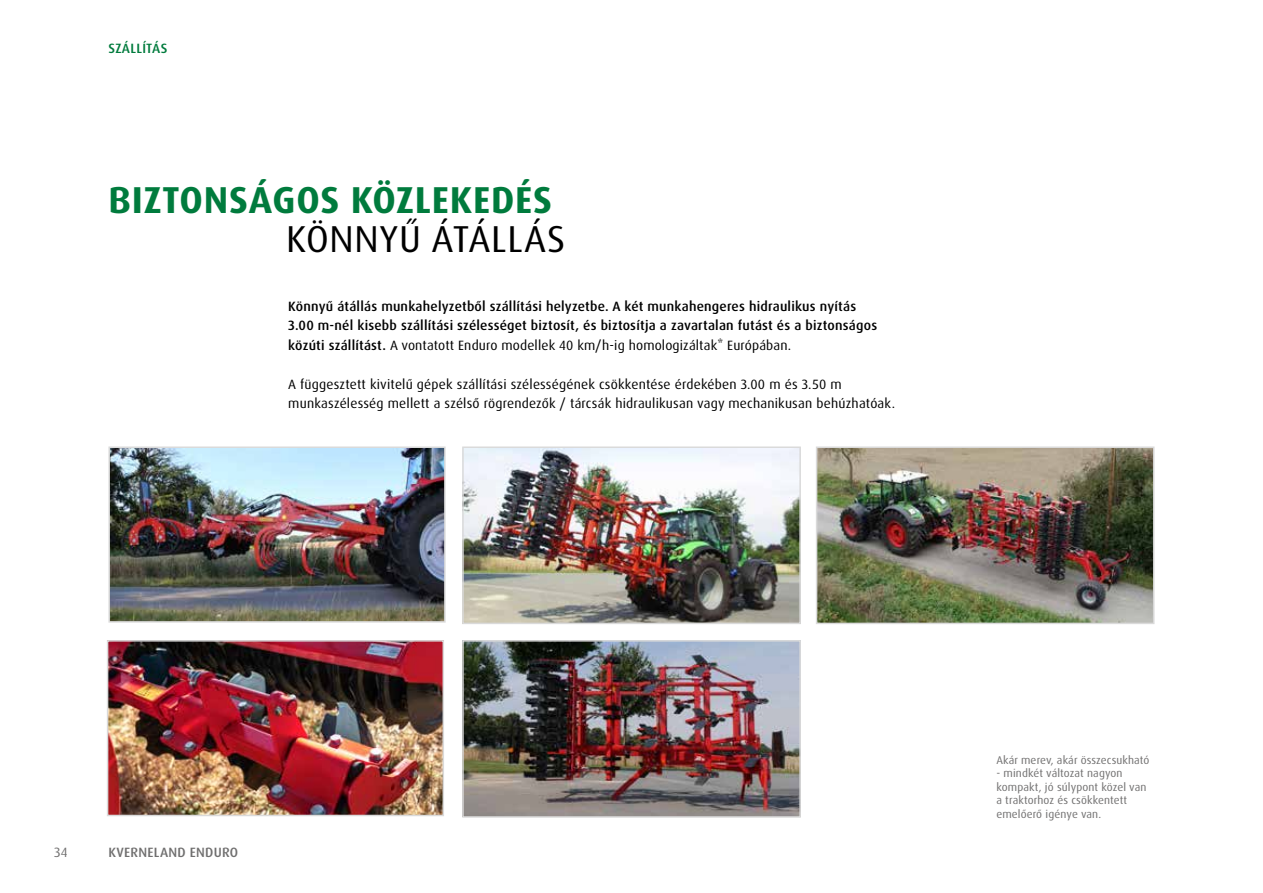
<style>
.page{position:relative;width:1263px;height:893px;background:#fff}
.page>*{position:absolute;margin:0;border:0;box-sizing:border-box;transform-origin:0 0}
.t1{font:700 37.5px "Dax Pro";letter-spacing:.02em;color:#007b3d}
.t2{font:37.5px "Dax Pro";letter-spacing:.02em;color:#000}
.t3{font:500 13.5px/19.5px "Dax Pro";letter-spacing:.015em;color:#000}
.t4{font:13.5px/19.5px "Dax Pro";letter-spacing:.015em;color:#000}
.t5{font:500 13.5px "Dax Pro";letter-spacing:.02em;color:#706f6f}
.t6{font:500 13.5px "Dax Pro";letter-spacing:.02em;color:#007b3d}
.t7{font:13.5px "Dax Pro";color:#706f6f}
.t8{font:11.25px/13.5px "Dax Pro";letter-spacing:.01em;color:#706f6f}
.s1{font-weight:400}
</style>
<div class="page">
<img style="left:465px;top:643px;width:333px;height:172px">
<div style="left:462px;top:640px;width:339px;height:178px;border:2px solid #dadada"></div>
<img style="left:465px;top:449px;width:333px;height:172px">
<div style="left:462px;top:446px;width:339px;height:178px;border:2px solid #dadada"></div>
<img style="left:110px;top:643px;width:331px;height:170px">
<div style="left:107px;top:640px;width:337px;height:176px;border:2px solid #dadada"></div>
<img style="left:111px;top:449px;width:332px;height:171px">
<div style="left:108px;top:446px;width:338px;height:177px;border:2px solid #dadada"></div>
<img style="left:819px;top:449px;width:332px;height:172px">
<div style="left:816px;top:446px;width:338px;height:178px;border:2px solid #dadada"></div>
<p class="t6" style="left:108px;top:40px;width:60px">SZÁLLÍTÁS</p>
<h1 class="t1" style="left:109px;top:176px;width:445px">BIZTONSÁGOS KÖZLEKEDÉS</h1>
<h1 class="t2" style="left:286px;top:215px;width:281px">KÖNNYŰ ÁTÁLLÁS</h1>
<p class="t3" style="left:288px;top:296px;width:590px">Könnyű átállás munkahelyzetből szállítási helyzetbe. A két munkahengeres hidraulikus nyítás<br>3.00 m-nél kisebb szállítási szélességet biztosít, és biztosítja a zavartalan futást és a biztonságos közúti szállítást. <span class="s1">A vontatott Enduro modellek 40 km/h-ig homologizáltak* Európában.</span></p>
<p class="t4" style="left:288px;top:374px;width:608px">A függesztett kivitelű gépek szállítási szélességének csökkentése érdekében 3.00 m és 3.50 m munkaszélesség mellett a szélső rögrendezők / tárcsák hidraulikusan vagy mechanikusan behúzhatóak.</p>
<p class="t7" style="left:54px;top:843px;width:15px">34</p>
<p class="t5" style="left:108px;top:843px;width:131px">KVERNELAND ENDURO</p>
<p class="t8" style="left:996px;top:753px;width:155px">Akár merev, akár összecsukható</p>
<p class="t8" style="left:996px;top:767px;width:152px">- mindkét változat nagyon kompakt, jó súlypont közel van a traktorhoz és csökkentett emelőerő igénye van.</p>
</div>
